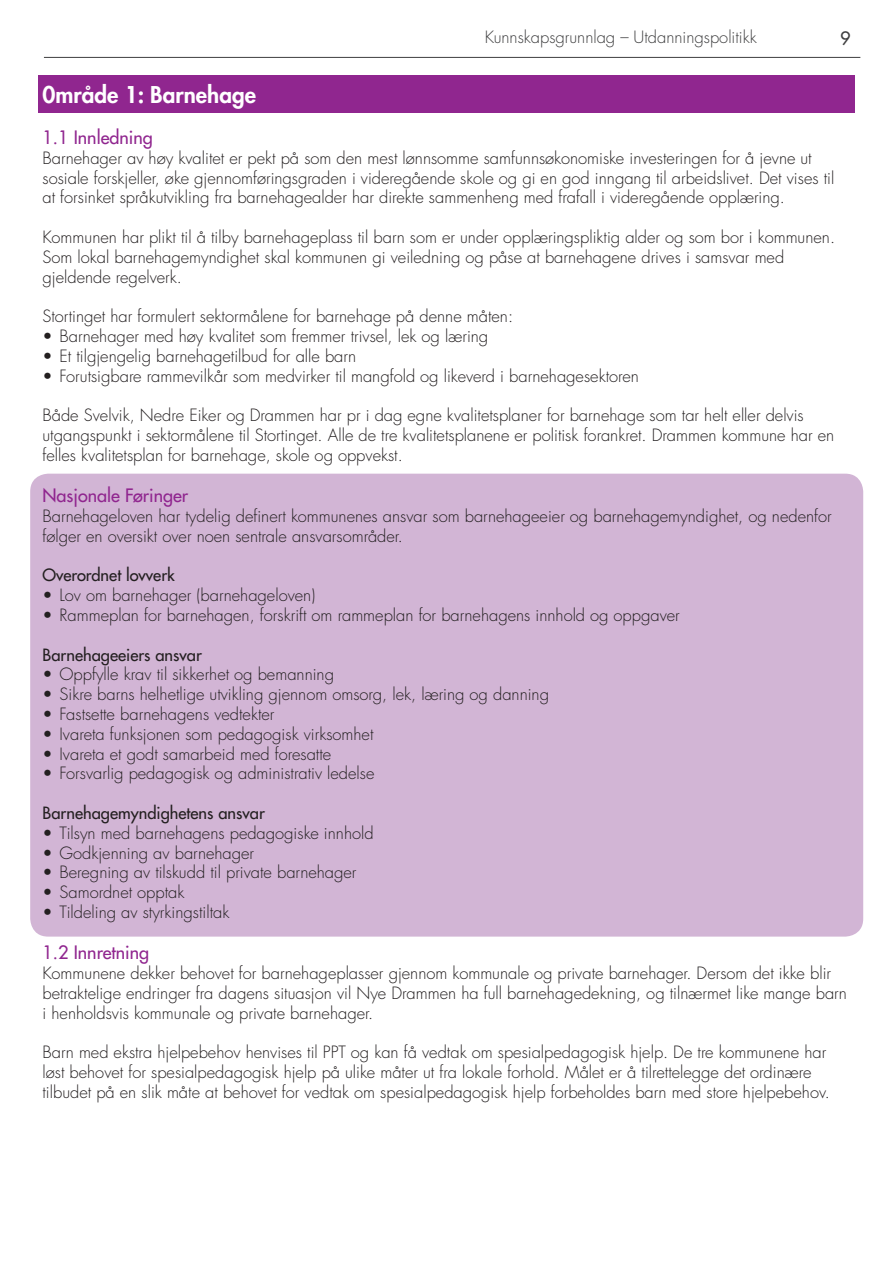
<style>
.page{position:relative;width:893px;height:1263px;background:#fff}
.page>*{position:absolute;margin:0;border:0;box-sizing:border-box;transform-origin:0 0}
.NIVÅ_1_Kap3_Overskri{font:800 22.5px "Futura LT Pro";color:#fff}
.NIVÅ_2_Kap3_Undertit{font:500 18px "Futura LT Pro";color:#90268f}
.NIVÅ_3{font:500 18px "Futura LT Pro";color:#90268f}
.t1{font:500 18px "Futura LT Pro";color:#3e3e3f}
.Brødtekst{font:300 16.5px/19.8px "Futura LT Pro";color:#231f20}
.Brødtekst-2{font:500 16.5px "Futura LT Pro";color:#231f20}
.t2{font:300 16.5px "Futura LT Pro";color:#3e3e3f}
</style>
<div class="page">
<hr style="left:44px;top:57px;width:816px;height:1px;background:#3e3e3f">
<div style="left:30px;top:474px;width:833px;height:462px;background:#d2b5d5;border-radius:18px"></div>
<div style="left:38px;top:75px;width:817px;height:38px;background:#90268f"></div>
<p class="t2" style="left:485px;top:27px;width:274px">Kunnskapsgrunnlag – Utdanningspolitikk</p>
<p class="t1" style="left:840px;top:25px;width:12px">9</p>
<p class="NIVÅ_1_Kap3_Overskri" style="left:43px;top:77px;width:215px">0mråde 1: Barnehage</p>
<p class="NIVÅ_2_Kap3_Undertit" style="left:43px;top:124px;width:112px">1.1 Innledning</p>
<p class="Brødtekst" style="left:43px;top:148px;width:793px">Barnehager av høy kvalitet er pekt på som den mest lønnsomme samfunnsøkonomiske investeringen for å jevne ut sosiale forskjeller, øke gjennomføringsgraden i videregående skole og gi en god inngang til arbeidslivet. Det vises til at forsinket språkutvikling fra barnehagealder har direkte sammenheng med frafall i videregående opplæring.</p>
<p class="Brødtekst" style="left:43px;top:227px;width:794px">Kommunen har plikt til å tilby barnehageplass til barn som er under opplæringspliktig alder og som bor i kommunen.<br>Som lokal barnehagemyndighet skal kommunen gi veiledning og påse at barnehagene drives i samsvar med gjeldende regelverk.</p>
<p class="Brødtekst" style="left:43px;top:306px;width:472px">Stortinget har formulert sektormålene for barnehage på denne måten:</p>
<p class="Brødtekst" style="left:43px;top:326px;width:447px">• Barnehager med høy kvalitet som fremmer trivsel, lek og læring</p>
<p class="Brødtekst" style="left:43px;top:346px;width:315px">• Et tilgjengelig barnehagetilbud for alle barn</p>
<p class="Brødtekst" style="left:43px;top:366px;width:598px">• Forutsigbare rammevilkår som medvirker til mangfold og likeverd i barnehagesektoren</p>
<p class="Brødtekst" style="left:43px;top:405px;width:793px">Både Svelvik, Nedre Eiker og Drammen har pr i dag egne kvalitetsplaner for barnehage som tar helt eller delvis utgangspunkt i sektormålene til Stortinget. Alle de tre kvalitetsplanene er politisk forankret. Drammen kommune har en felles kvalitetsplan for barnehage, skole og oppvekst.</p>
<p class="NIVÅ_3" style="left:43px;top:482px;width:147px">Nasjonale Føringer</p>
<p class="Brødtekst" style="left:43px;top:506px;width:791px">Barnehageloven har tydelig definert kommunenes ansvar som barnehageeier og barnehagemyndighet, og nedenfor følger en oversikt over noen sentrale ansvarsområder.</p>
<p class="Brødtekst-2" style="left:43px;top:563px;width:134px">Overordnet lovverk</p>
<p class="Brødtekst" style="left:43px;top:585px;width:274px">• Lov om barnehager (barnehageloven)</p>
<p class="Brødtekst" style="left:43px;top:605px;width:639px">• Rammeplan for barnehagen, forskrift om rammeplan for barnehagens innhold og oppgaver</p>
<p class="Brødtekst-2" style="left:43px;top:642px;width:161px">Barnehageeiers ansvar</p>
<p class="Brødtekst" style="left:43px;top:665px;width:293px">• Oppfylle krav til sikkerhet og bemanning</p>
<p class="Brødtekst" style="left:43px;top:684px;width:508px">• Sikre barns helhetlige utvikling gjennom omsorg, lek, læring og danning</p>
<p class="Brødtekst" style="left:43px;top:704px;width:234px">• Fastsette barnehagens vedtekter</p>
<p class="Brødtekst" style="left:43px;top:724px;width:332px">• Ivareta funksjonen som pedagogisk virksomhet</p>
<p class="Brødtekst" style="left:43px;top:744px;width:290px">• Ivareta et godt samarbeid med foresatte</p>
<p class="Brødtekst" style="left:43px;top:764px;width:333px">• Forsvarlig pedagogisk og administrativ ledelse</p>
<p class="Brødtekst-2" style="left:43px;top:801px;width:224px">Barnehagemyndighetens ansvar</p>
<p class="Brødtekst" style="left:43px;top:823px;width:333px">• Tilsyn med barnehagens pedagogiske innhold</p>
<p class="Brødtekst" style="left:43px;top:843px;width:213px">• Godkjenning av barnehager</p>
<p class="Brødtekst" style="left:43px;top:863px;width:315px">• Beregning av tilskudd til private barnehager</p>
<p class="Brødtekst" style="left:43px;top:882px;width:143px">• Samordnet opptak</p>
<p class="Brødtekst" style="left:43px;top:902px;width:188px">• Tildeling av styrkingstiltak</p>
<p class="NIVÅ_2_Kap3_Undertit" style="left:43px;top:939px;width:108px">1.2 Innretning</p>
<p class="Brødtekst" style="left:43px;top:963px;width:806px">Kommunene dekker behovet for barnehageplasser gjennom kommunale og private barnehager. Dersom det ikke blir betraktelige endringer fra dagens situasjon vil Nye Drammen ha full barnehagedekning, og tilnærmet like mange barn i henholdsvis kommunale og private barnehager.</p>
<p class="Brødtekst" style="left:43px;top:1043px;width:789px">Barn med ekstra hjelpebehov henvises til PPT og kan få vedtak om spesialpedagogisk hjelp. De tre kommunene har løst behovet for spesialpedagogisk hjelp på ulike måter ut fra lokale forhold. Målet er å tilrettelegge det ordinære tilbudet på en slik måte at behovet for vedtak om spesialpedagogisk hjelp forbeholdes barn med store hjelpebehov.</p>
</div>
